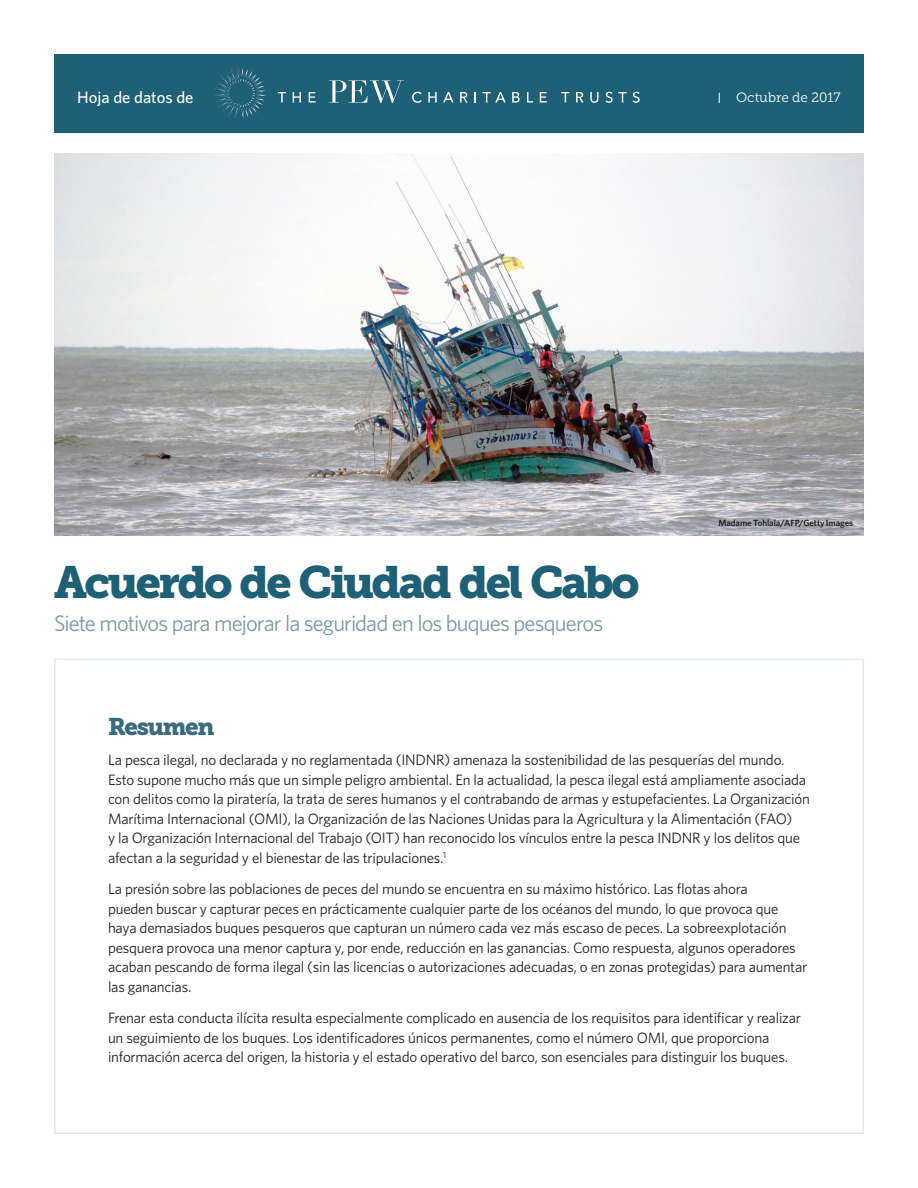
<style>
.page{position:relative;width:918px;height:1188px;background:#fff}
.page>*{position:absolute;margin:0;border:0;box-sizing:border-box;transform-origin:0 0}
.Main_Title{font:45px "Museo Slab 900";letter-spacing:-.06em;color:#1e6076}
.t1{font:24px "Museo Slab 900";letter-spacing:-.06em;color:#3a6a7f}
.Main_Title_Subhead{font:22.5px "Whitney";letter-spacing:-.04em;color:#799aaa}
.t2{font:500 16.5px "Whitney";color:#fff}
.Body{font:15px/19.5px "Whitney";letter-spacing:-.015em;color:#231f20}
.t3{font:13.5px "Museo Slab 300";color:#fff}
.Photo_credit{font:600 9px "Whitney";letter-spacing:-.01em;color:#231f20}
</style>
<div class="page">
<img style="left:54px;top:153px;width:810px;height:383px">
<div style="left:54px;top:54px;width:810px;height:78px;background:#1e6076"></div>
<svg style="left:214px;top:68px;width:52px;height:50px"></svg>
<svg style="left:278px;top:92px;width:8px;height:11px"></svg>
<svg style="left:293px;top:92px;width:8px;height:11px"></svg>
<svg style="left:309px;top:92px;width:7px;height:11px"></svg>
<svg style="left:412px;top:92px;width:10px;height:11px"></svg>
<svg style="left:428px;top:92px;width:9px;height:11px"></svg>
<svg style="left:443px;top:92px;width:11px;height:11px"></svg>
<svg style="left:460px;top:92px;width:8px;height:11px"></svg>
<svg style="left:474px;top:92px;width:2px;height:11px"></svg>
<svg style="left:483px;top:92px;width:23px;height:11px"></svg>
<svg style="left:512px;top:92px;width:8px;height:11px"></svg>
<svg style="left:527px;top:92px;width:6px;height:11px"></svg>
<svg style="left:540px;top:92px;width:7px;height:11px"></svg>
<svg style="left:561px;top:92px;width:8px;height:11px"></svg>
<svg style="left:576px;top:92px;width:8px;height:11px"></svg>
<svg style="left:590px;top:92px;width:9px;height:11px"></svg>
<svg style="left:605px;top:92px;width:22px;height:11px"></svg>
<svg style="left:633px;top:92px;width:7px;height:11px"></svg>
<svg style="left:329px;top:80px;width:75px;height:23px"></svg>
<p class="t2" style="left:77px;top:86px;width:118px">Hoja de datos de</p>
<p class="t3" style="left:736px;top:90px;width:106px">Octubre de 2017</p>
<p class="Main_Title" style="left:54px;top:556px;width:587px">Acuerdo de Ciudad del Cabo</p>
<p class="Main_Title_Subhead" style="left:54px;top:608px;width:551px">Siete motivos para mejorar la seguridad en los buques pesqueros</p>
<p class="Photo_credit" style="left:718px;top:517px;width:136px">Madame Tohlala/AFP/Getty Images</p>
<h1 class="t1" style="left:108px;top:713px;width:108px">Resumen</h1>
<p class="Body" style="left:108px;top:750px;width:704px">La pesca ilegal, no declarada y no reglamentada (INDNR) amenaza la sostenibilidad de las pesquerías del mundo.<br>Esto supone mucho más que un simple peligro ambiental. En la actualidad, la pesca ilegal está ampliamente asociada con delitos como la piratería, la trata de seres humanos y el contrabando de armas y estupefacientes. La Organización Marítima Internacional (OMI), la Organización de las Naciones Unidas para la Agricultura y la Alimentación (FAO)<br>y la Organización Internacional del Trabajo (OIT) han reconocido los vínculos entre la pesca INDNR y los delitos que afectan a la seguridad y el bienestar de las tripulaciones.<sup>1</sup></p>
<p class="Body" style="left:108px;top:879px;width:701px">La presión sobre las poblaciones de peces del mundo se encuentra en su máximo histórico. Las flotas ahora<br>pueden buscar y capturar peces en prácticamente cualquier parte de los océanos del mundo, lo que provoca que haya demasiados buques pesqueros que capturan un número cada vez más escaso de peces. La sobreexplotación pesquera provoca una menor captura y, por ende, reducción en las ganancias. Como respuesta, algunos operadores acaban pescando de forma ilegal (sin las licencias o autorizaciones adecuadas, o en zonas protegidas) para aumentar las ganancias.</p>
<p class="Body" style="left:108px;top:1008px;width:694px">Frenar esta conducta ilícita resulta especialmente complicado en ausencia de los requisitos para identificar y realizar un seguimiento de los buques. Los identificadores únicos permanentes, como el número OMI, que proporciona información acerca del origen, la historia y el estado operativo del barco, son esenciales para distinguir los buques.</p>
</div>
